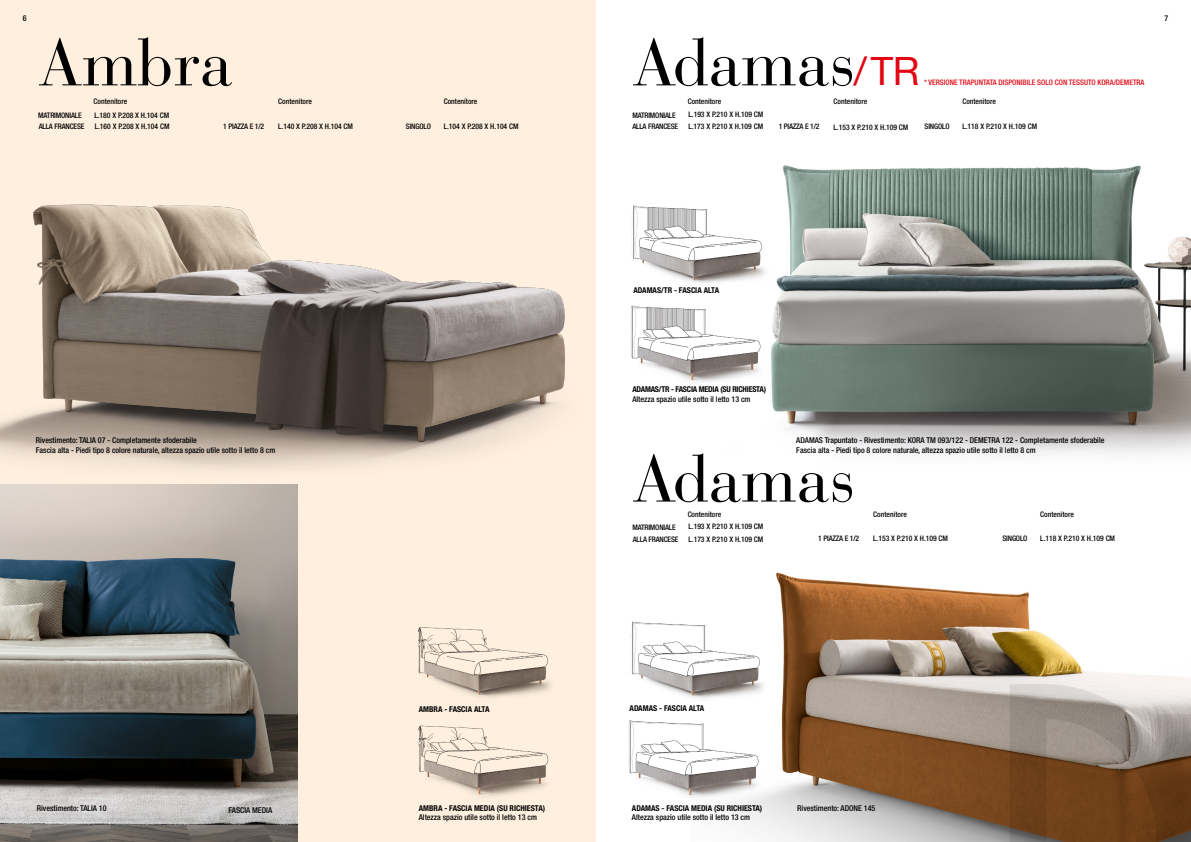
<style>
.page{position:relative;width:1191px;height:842px;background:#fff}
.page>*{position:absolute;margin:0;border:0;box-sizing:border-box;transform-origin:0 0}
.t1{font:66px "Bauer Bodoni Std";color:#000}
.t2{font:500 condensed 8px/9.6px "Helvetica Neue LT Std";color:#000}
.t3{font:700 condensed 8px "Helvetica Neue LT Std";color:#000}
.t4{font:700 condensed 8px "Helvetica Neue LT Std";letter-spacing:-.025em;color:#000}
.t5{font:500 condensed 7.6px/12.5px "Helvetica Neue LT Std";color:#000}
.t6{font:500 condensed 7.6px "Helvetica Neue LT Std";letter-spacing:-.02em;color:#000}
.t7{font:500 condensed 7.6px "Helvetica Neue LT Std";color:#e30613}
.s1{font-family:"Helvetica Neue";font-size:39px;color:#e30613}
</style>
<div class="page">
<img style="left:730px;top:572px;width:461px;height:270px">
<div style="left:0;top:0;width:595px;height:842px;background:#feefde"></div>
<img style="left:0;top:204px;width:565px;height:281px">
<img style="left:0;top:485px;width:298px;height:357px">
<img style="left:771px;top:165px;width:420px;height:290px">
<img style="left:418px;top:627px;width:133px;height:71px">
<img style="left:418px;top:725px;width:131px;height:71px">
<img style="left:628px;top:716px;width:140px;height:89px">
<img style="left:630px;top:305px;width:131px;height:77px">
<img style="left:628px;top:576px;width:139px;height:168px">
<img style="left:631px;top:205px;width:134px;height:79px">
<svg style="left:1009px;top:684px;width:182px;height:158px;background:#89705a"></svg>
<p class="t2" style="left:23px;top:13px;width:5px">6</p>
<p class="t2" style="left:1164px;top:13px;width:5px">7</p>
<h1 class="t1" style="left:38px;top:23px;width:196px">Ambra</h1>
<h1 class="t1" style="left:632px;top:23px;width:289px">Adamas<span class="s1">/TR</span></h1>
<p class="t7" style="left:924px;top:78px;width:222px">* VERSIONE TRAPUNTATA DISPONIBILE SOLO CON TESSUTO KORA/DEMETRA</p>
<p class="t5" style="left:444px;top:95px;width:35px">Contenitore</p>
<p class="t5" style="left:444px;top:120px;width:76px">L.104 X P.208 X H.104 CM</p>
<p class="t5" style="left:94px;top:95px;width:35px">Contenitore</p>
<p class="t5" style="left:278px;top:95px;width:35px">Contenitore</p>
<p class="t5" style="left:278px;top:120px;width:76px">L.140 X P.208 X H.104 CM</p>
<p class="t5" style="left:687px;top:95px;width:77px">Contenitore<br>L.193 X P.210 X H.109 CM</p>
<p class="t6" style="left:38px;top:110px;width:45px">MATRIMONIALE</p>
<p class="t5" style="left:94px;top:109px;width:77px;line-height:11.4px">L.180 X P.208 X H.104 CM<br>L.160 X P.208 X H.104 CM</p>
<p class="t5" style="left:688px;top:120px;width:76px">L.173 X P.210 X H.109 CM</p>
<p class="t6" style="left:632px;top:110px;width:45px">MATRIMONIALE</p>
<p class="t5" style="left:223px;top:120px;width:42px">1 PIAZZA E 1/2</p>
<p class="t6" style="left:39px;top:122px;width:47px">ALLA FRANCESE</p>
<p class="t6" style="left:632px;top:122px;width:47px">ALLA FRANCESE</p>
<p class="t6" style="left:406px;top:122px;width:27px">SINGOLO</p>
<p class="t5" style="left:778px;top:120px;width:42px">1 PIAZZA E 1/2</p>
<p class="t5" style="left:833px;top:95px;width:35px">Contenitore</p>
<p class="t5" style="left:833px;top:121px;width:76px">L.153 X P.210 X H.109 CM</p>
<p class="t6" style="left:924px;top:122px;width:27px">SINGOLO</p>
<p class="t5" style="left:962px;top:95px;width:35px">Contenitore</p>
<p class="t5" style="left:962px;top:120px;width:76px">L.118 X P.210 X H.109 CM</p>
<p class="t3" style="left:633px;top:285px;width:87px">ADAMAS/TR - FASCIA ALTA</p>
<p class="t4" style="left:632px;top:384px;width:135px">ADAMAS/TR - FASCIA MEDIA (SU RICHIESTA)</p>
<p class="t2" style="left:632px;top:394px;width:120px">Altezza spazio utile sotto il letto 13 cm</p>
<p class="t2" style="left:36px;top:436px;width:241px">Rivestimento: TALIA 07 - Completamente sfoderabile<br>Fascia alta - Piedi tipo 8 colore naturale, altezza spazio utile sotto il letto 8 cm</p>
<p class="t2" style="left:796px;top:436px;width:310px">ADAMAS Trapuntato - Rivestimento: KORA TM 093/122 - DEMETRA 122 - Completamente sfoderabile<br>Fascia alta - Piedi tipo 8 colore naturale, altezza spazio utile sotto il letto 8 cm</p>
<h1 class="t1" style="left:632px;top:439px;width:224px">Adamas</h1>
<p class="t6" style="left:632px;top:523px;width:45px">MATRIMONIALE</p>
<p class="t6" style="left:633px;top:535px;width:47px">ALLA FRANCESE</p>
<p class="t5" style="left:687px;top:508px;width:35px">Contenitore</p>
<p class="t5" style="left:688px;top:520px;width:76px">L.193 X P.210 X H.109 CM<br>L.173 X P.210 X H.109 CM</p>
<p class="t5" style="left:818px;top:532px;width:42px">1 PIAZZA E 1/2</p>
<p class="t5" style="left:873px;top:508px;width:35px">Contenitore</p>
<p class="t5" style="left:873px;top:532px;width:76px">L.153 X P.210 X H.109 CM</p>
<p class="t6" style="left:1002px;top:533px;width:27px">SINGOLO</p>
<p class="t5" style="left:1040px;top:508px;width:35px">Contenitore</p>
<p class="t5" style="left:1040px;top:532px;width:76px">L.118 X P.210 X H.109 CM</p>
<p class="t3" style="left:419px;top:704px;width:72px">AMBRA - FASCIA ALTA</p>
<p class="t3" style="left:629px;top:703px;width:76px">ADAMAS - FASCIA ALTA</p>
<p class="t2" style="left:37px;top:803px;width:71px">Rivestimento: TALIA 10</p>
<p class="t2" style="left:228px;top:805px;width:45px">FASCIA MEDIA</p>
<p class="t3" style="left:419px;top:803px;width:128px">AMBRA - FASCIA MEDIA (SU RICHIESTA)</p>
<p class="t2" style="left:419px;top:813px;width:120px">Altezza spazio utile sotto il letto 13 cm</p>
<p class="t3" style="left:632px;top:803px;width:132px">ADAMAS - FASCIA MEDIA (SU RICHIESTA)</p>
<p class="t2" style="left:632px;top:813px;width:120px">Altezza spazio utile sotto il letto 13 cm</p>
<p class="t2" style="left:797px;top:803px;width:80px">Rivestimento: ADONE 145</p>
</div>
